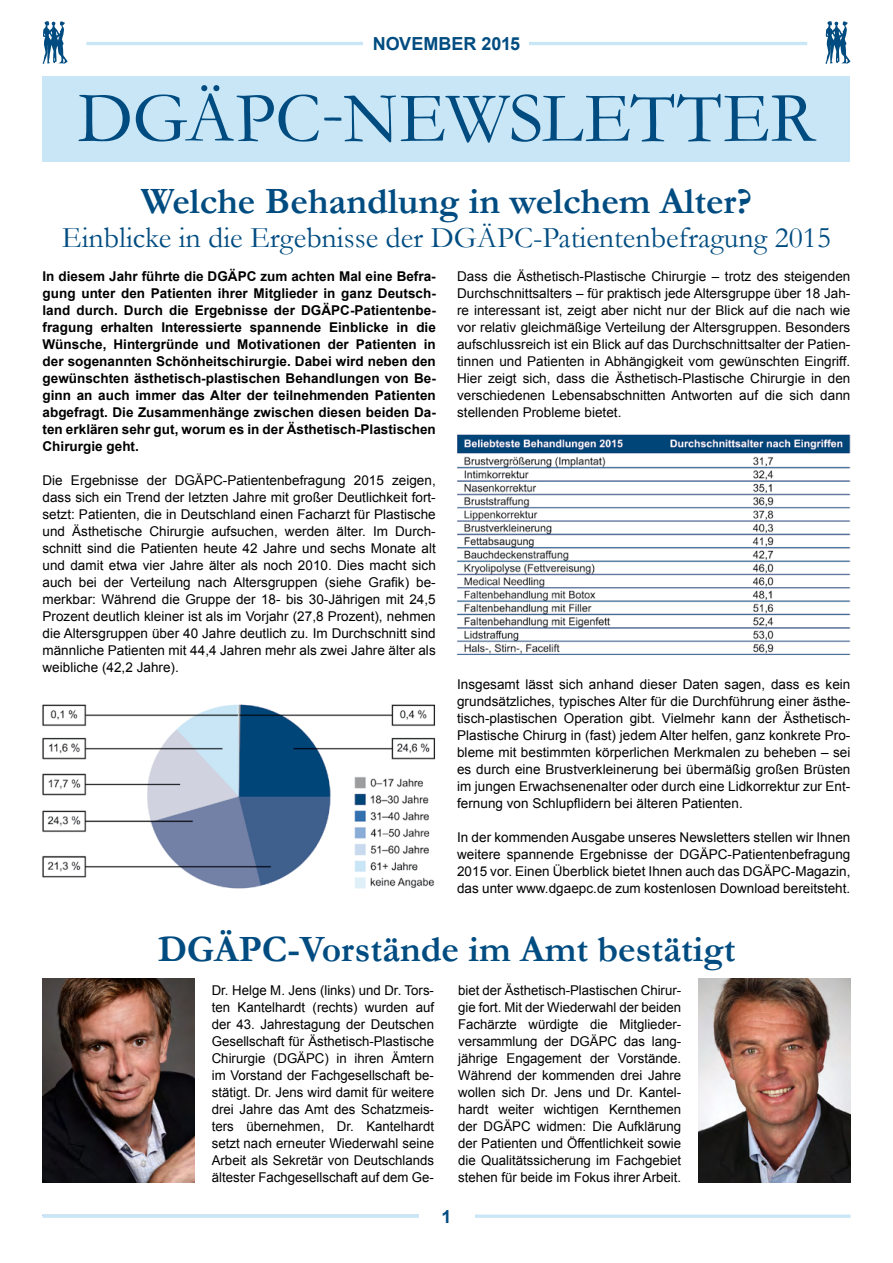
<style>
.page{position:relative;width:893px;height:1263px;background:#fff}
.page>*{position:absolute;margin:0;border:0;box-sizing:border-box;transform-origin:0 0}
.t1{font:72px "Garamond";letter-spacing:-.005em;color:#004c81}
.t2{font:700 37.5px "Garamond";color:#004c81}
.t3{font:30px "Garamond";color:#004c81}
.t4{font:700 18px "Arial";letter-spacing:-.01em;color:#004c81}
.t5{font:13.5px/17px "Arial";color:#000;text-align:justify}
.t6{font:700 13.5px/17px "Arial";color:#000;text-align:justify}
</style>
<div class="page">
<img style="left:457px;top:434px;width:394px;height:221px">
<img style="left:42px;top:704px;width:393px;height:185px">
<img style="left:698px;top:978px;width:152px;height:204px">
<img style="left:43px;top:978px;width:152px;height:204px">
<hr style="left:86px;top:42px;width:721px;height:3px;background:#c9e6f6">
<hr style="left:43px;top:1214px;width:807px;height:4px;background:#c9e6f6">
<svg style="left:825px;top:21px;width:25px;height:43px"></svg>
<svg style="left:42px;top:21px;width:26px;height:43px"></svg>
<div style="left:419px;top:1210px;width:55px;height:13px;background:#fff"></div>
<div style="left:43px;top:77px;width:807px;height:85px;background:#c9e6f6"></div>
<div style="left:364px;top:37px;width:165px;height:16px;background:#fff"></div>
<h3 class="t4" style="left:373px;top:32px;width:53px">Novembe</h3>
<h3 class="t4" style="left:463px;top:32px;width:58px">r 2015</h3>
<h1 class="t1" style="left:78px;top:75px;width:739px">DGÄPC-NEWSLETTER</h1>
<h2 class="t2" style="left:141px;top:178px;width:613px">Welche Behandlung in welchem Alter?</h2>
<h3 class="t3" style="left:62px;top:219px;width:771px">Einblicke in die Ergebnisse der DGÄPC-Patientenbefragung 2015</h3>
<p class="t5" style="left:457px;top:268px;width:395px">Dass die Ästhetisch-Plastische Chirurgie – trotz des steigenden Durchschnittsalters – für praktisch jede Altersgruppe über 18 Jah&shy;re interessant ist, zeigt aber nicht nur der Blick auf die nach wie vor relativ gleichmäßige Verteilung der Altersgruppen. Besonders aufschlussreich ist ein Blick auf das Durchschnittsalter der Patien&shy;tinnen und Patienten in Abhängigkeit vom gewünschten Eingriff.<br>Hier zeigt sich, dass die Ästhetisch-Plastische Chirurgie in den verschiedenen Lebensabschnitten Antworten auf die sich dann stellenden Probleme bietet.</p>
<p class="t6" style="left:43px;top:268px;width:395px">In diesem Jahr führte die DGÄPC zum achten Mal eine Befra&shy;gung unter den Patienten ihrer Mitglieder in ganz Deutsch&shy;land durch. Durch die Ergebnisse der DGÄPC-Patientenbe&shy;fragung erhalten Interessierte spannende Einblicke in die Wünsche, Hintergründe und Motivationen der Patienten in der sogenannten Schönheitschirurgie. Dabei wird neben den gewünschten ästhetisch-plastischen Behandlungen von Be&shy;ginn an auch immer das Alter der teilnehmenden Patienten abgefragt. Die Zusammenhänge zwischen diesen beiden Da&shy;ten erklären sehr gut, worum es in der Ästhetisch-Plastischen Chirurgie geht.</p>
<p class="t5" style="left:43px;top:472px;width:395px">Die Ergebnisse der DGÄPC-Patientenbefragung 2015 zeigen, dass sich ein Trend der letzten Jahre mit großer Deutlichkeit fort&shy;setzt: Patienten, die in Deutschland einen Facharzt für Plastische und Ästhetische Chirurgie aufsuchen, werden älter. Im Durch&shy;schnitt sind die Patienten heute 42 Jahre und sechs Monate alt und damit etwa vier Jahre älter als noch 2010. Dies macht sich auch bei der Verteilung nach Altersgruppen (siehe Grafik) be&shy;merkbar: Während die Gruppe der 18- bis 30-Jährigen mit 24,5<br>Prozent deutlich kleiner ist als im Vorjahr (27,8 Prozent), nehmen die Altersgruppen über 40 Jahre deutlich zu. Im Durchschnitt sind männliche Patienten mit 44,4 Jahren mehr als zwei Jahre älter als weibliche (42,2 Jahre).</p>
<p class="t5" style="left:457px;top:676px;width:395px">Insgesamt lässt sich anhand dieser Daten sagen, dass es kein grundsätzliches, typisches Alter für die Durchführung einer ästhe&shy;tisch-plastischen Operation gibt. Vielmehr kann der Ästhetisch-Plastische Chirurg in (fast) jedem Alter helfen, ganz konkrete Pro&shy;bleme mit bestimmten körperlichen Merkmalen zu beheben – sei es durch eine Brustverkleinerung bei übermäßig großen Brüsten im jungen Erwachsenenalter oder durch eine Lidkorrektur zur Ent&shy;fernung von Schlupflidern bei älteren Patienten.</p>
<p class="t5" style="left:457px;top:829px;width:395px">In der kommenden Ausgabe unseres Newsletters stellen wir Ihnen weitere spannende Ergebnisse der DGÄPC-Patientenbefragung 2015 vor. Einen Überblick bietet Ihnen auch das DGÄPC-Magazin, das unter www.dgaepc.de zum kostenlosen Download bereitsteht.</p>
<h2 class="t2" style="left:158px;top:927px;width:579px">DGÄPC-Vorstände im Amt bestätigt</h2>
<p class="t5" style="left:212px;top:982px;width:224px">Dr. Helge M. Jens (links) und Dr. Tors&shy;ten Kantelhardt (rechts) wurden auf der 43. Jahrestagung der Deutschen Gesellschaft für Ästhetisch-Plastische Chirurgie (DGÄPC) in ihren Ämtern im Vorstand der Fachgesellschaft be&shy;stätigt. Dr. Jens wird damit für weitere drei Jahre das Amt des Schatzmeis&shy;ters übernehmen, Dr. Kantelhardt setzt nach erneuter Wiederwahl seine Arbeit als Sekretär von Deutschlands ältester Fachgesellschaft auf dem Ge-</p>
<p class="t5" style="left:458px;top:982px;width:225px">biet der Ästhetisch-Plastischen Chirur&shy;gie fort. Mit der Wiederwahl der beiden Fachärzte würdigte die Mitglieder&shy;versammlung der DGÄPC das lang&shy;jährige Engagement der Vorstände.<br>Während der kommenden drei Jahre wollen sich Dr. Jens und Dr. Kantel&shy;hardt weiter wichtigen Kernthemen der DGÄPC widmen: Die Aufklärung der Patienten und Öffentlichkeit sowie die Qualitätssicherung im Fachgebiet stehen für beide im Fokus ihrer Arbeit.</p>
<h3 class="t4" style="left:441px;top:1204px;width:12px">1</h3>
</div>
